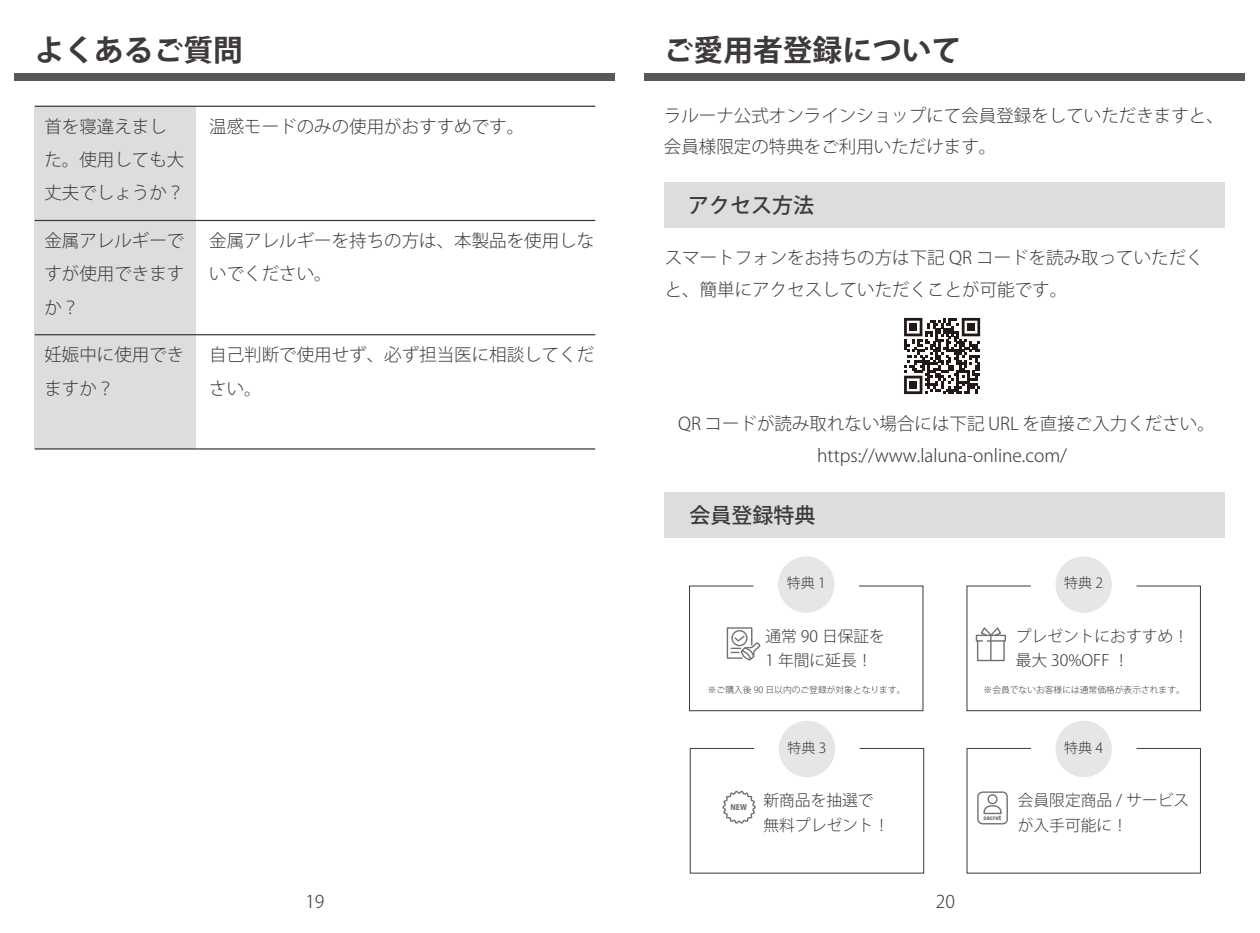
<style>
.page{position:relative;width:1260px;height:933px;background:#fff}
.page>*{position:absolute;margin:0;border:0;box-sizing:border-box;transform-origin:0 0}
.t1{font:700 29.75px "Koz Go Pr 6 N";color:#3e3a39}
.t2{font:500 21px "Koz Go Pr 6 N";color:#3e3a39}
.t3{font:300 17.5px/33.2px "Koz Go Pr 6 N";color:#3e3a39}
.t4{font:300 15.75px/24.5px "Koz Go Pr 6 N";color:#3e3a39}
.t5{font:300 14px "Koz Go Pr 6 N";color:#3e3a39}
.t6{font:300 8.75px "Koz Go Pr 6 N";color:#3e3a39}
.t7{font:800 7.7px "Koz Go Pr 6 N";color:#727171}
.t8{font:800 6.3px "Koz Go Pr 6 N";color:#727171}
</style>
<div class="page">
<div style="left:35px;top:106px;width:161px;height:343px;background:#dcdddd"></div>
<hr style="left:35px;top:106px;width:560px;height:1px;background:#3e3a39">
<hr style="left:35px;top:220px;width:560px;height:1px;background:#3e3a39">
<hr style="left:35px;top:334px;width:560px;height:1px;background:#3e3a39">
<hr style="left:35px;top:448px;width:560px;height:1px;background:#3e3a39">
<svg style="left:904px;top:318px;width:76px;height:76px"></svg>
<div style="left:909px;top:323px;width:8px;height:8px;background:#221815"></div>
<div style="left:967px;top:323px;width:8px;height:8px;background:#221815"></div>
<div style="left:909px;top:381px;width:8px;height:8px;background:#221815"></div>
<div style="left:665px;top:182px;width:560px;height:46px;background:#dcdddd"></div>
<div style="left:665px;top:492px;width:560px;height:45px;background:#dcdddd"></div>
<div style="left:778px;top:556px;width:56px;height:57px;background:#e6e6e6;border-radius:50%"></div>
<div style="left:779px;top:720px;width:56px;height:57px;background:#e6e6e6;border-radius:50%"></div>
<div style="left:1056px;top:720px;width:56px;height:57px;background:#e6e6e6;border-radius:50%"></div>
<div style="left:1056px;top:556px;width:56px;height:57px;background:#e6e6e6;border-radius:50%"></div>
<svg style="left:689px;top:585px;width:234px;height:126px"></svg>
<svg style="left:690px;top:748px;width:234px;height:125px"></svg>
<svg style="left:967px;top:748px;width:234px;height:125px"></svg>
<svg style="left:967px;top:585px;width:234px;height:126px"></svg>
<div style="left:15px;top:74px;width:600px;height:7px;background:#595757"></div>
<div style="left:645px;top:74px;width:600px;height:7px;background:#595757"></div>
<h1 class="t1" style="left:35px;top:33px;width:210px">よくあるご質問</h1>
<h1 class="t1" style="left:664px;top:33px;width:299px">ご愛用者登録について</h1>
<p class="t3" style="left:44px;top:110px;width:142px">首を寝違えました。使用しても大丈夫でしょうか？</p>
<p class="t3" style="left:209px;top:110px;width:316px">温感モードのみの使用がおすすめです。</p>
<p class="t3" style="left:44px;top:224px;width:142px;text-align:justify">金属アレルギーですが使用できますか？</p>
<p class="t3" style="left:209px;top:224px;width:386px">金属アレルギーを持ちの方は、本製品を使用しないでください。</p>
<p class="t3" style="left:44px;top:339px;width:142px">妊娠中に使用できますか？</p>
<p class="t3" style="left:209px;top:339px;width:386px">自己判断で使用せず、必ず担当医に相談してください。</p>
<p class="t3" style="left:664px;top:100px;width:561px;line-height:31.5px">ラルーナ公式オンラインショップにて会員登録をしていただきますと、会員様限定の特典をご利用いただけます。</p>
<p class="t2" style="left:688px;top:194px;width:127px">アクセス方法</p>
<p class="t3" style="left:665px;top:242px;width:541px;line-height:31.5px">スマートフォンをお持ちの方は下記 QR コードを読み取っていただくと、簡単にアクセスしていただくことが可能です。</p>
<p class="t3" style="left:678px;top:408px;width:538px;line-height:31.5px;text-align:center">QR コードが読み取れない場合には下記 URL を直接ご入力ください。https://www.laluna-online.com/</p>
<p class="t2" style="left:690px;top:503px;width:127px">会員登録特典</p>
<p class="t5" style="left:787px;top:575px;width:41px">特典 1</p>
<p class="t4" style="left:765px;top:624px;width:121px">通常 90 日保証を<br>1 年間に延長！</p>
<p class="t6" style="left:708px;top:685px;width:199px">※ご購入後 90 日以内のご登録が対象となります。</p>
<p class="t7" style="left:731px;top:803px;width:18px">NEW</p>
<p class="t5" style="left:787px;top:739px;width:41px">特典 3</p>
<p class="t4" style="left:763px;top:788px;width:127px">新商品を抽選で無料プレゼント！</p>
<p class="t5" style="left:1064px;top:575px;width:41px">特典 2</p>
<p class="t4" style="left:1016px;top:624px;width:175px">プレゼントにおすすめ！最大 30%OFF ！</p>
<p class="t6" style="left:984px;top:685px;width:203px">※会員でないお客様には通常価格が表示されます。</p>
<p class="t8" style="left:984px;top:814px;width:19px">secret</p>
<p class="t5" style="left:1064px;top:739px;width:41px">特典 4</p>
<p class="t4" style="left:1018px;top:788px;width:173px">会員限定商品 / サービスが入手可能に！</p>
<p class="t3" style="left:305px;top:885px;width:21px">19</p>
<p class="t3" style="left:936px;top:885px;width:21px">20</p>
</div>
